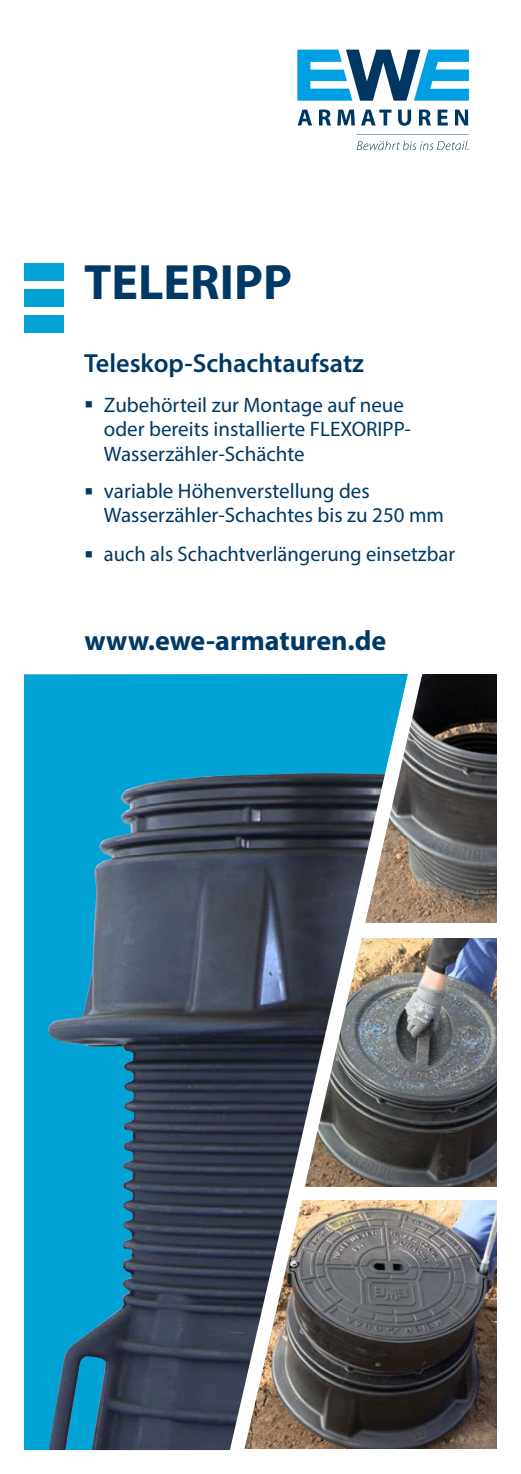
<style>
.page{position:relative;width:521px;height:1474px;background:#fff}
.page>*{position:absolute;margin:0;border:0;box-sizing:border-box;transform-origin:0 0}
.Überschrift{font:700 49.88px "Myriad Pro";color:#003965}
.webadresse{font:700 28px "Myriad Pro";color:#003965}
.Überschrift_2{font:600 26.25px "Myriad Pro";color:#003965}
.t1{font:21px "Myriad Pro";color:#003965}
</style>
<div class="page">
<img style="left:434px;top:938px;width:62px;height:248px">
<img style="left:434px;top:674px;width:62px;height:248px">
<img style="left:434px;top:1200px;width:62px;height:248px">
<svg style="left:297px;top:50px;width:172px;height:51px"></svg>
<svg style="left:357px;top:141px;width:112px;height:9px"></svg>
<svg style="left:298px;top:110px;width:14px;height:15px"></svg>
<svg style="left:319px;top:109px;width:12px;height:16px"></svg>
<svg style="left:337px;top:110px;width:18px;height:15px"></svg>
<svg style="left:361px;top:110px;width:30px;height:15px"></svg>
<svg style="left:398px;top:110px;width:13px;height:16px"></svg>
<svg style="left:419px;top:109px;width:12px;height:16px"></svg>
<svg style="left:438px;top:110px;width:10px;height:15px"></svg>
<svg style="left:455px;top:110px;width:13px;height:15px"></svg>
<hr style="left:356px;top:134px;width:113px;height:1px;background:#003762">
<div style="left:24px;top:264px;width:39px;height:17px;background:#00a3d4"></div>
<div style="left:24px;top:289px;width:39px;height:18px;background:#00a3d4"></div>
<div style="left:24px;top:315px;width:39px;height:17px;background:#00a3d4"></div>
<svg style="left:23px;top:673px;width:411px;height:778px"></svg>
<p class="Überschrift" style="left:84px;top:249px;width:209px">TELERIPP</p>
<p class="Überschrift_2" style="left:84px;top:346px;width:281px">Teleskop-Schachtaufsatz</p>
<p class="t1" style="left:104px;top:391px;width:302px">Zubehörteil zur Montage auf neue</p>
<p class="t1" style="left:104px;top:416px;width:309px">oder bereits installierte FLEXORIPP-</p>
<p class="t1" style="left:104px;top:440px;width:202px">Wasserzähler-Schächte</p>
<p class="t1" style="left:104px;top:478px;width:267px">variable Höhenverstellung des</p>
<p class="t1" style="left:104px;top:502px;width:342px">Wasserzähler-Schachtes bis zu 250 mm</p>
<p class="t1" style="left:104px;top:541px;width:353px">auch als Schachtverlängerung einsetzbar</p>
<p class="webadresse" style="left:84px;top:622px;width:303px">www.ewe-armaturen.de</p>
</div>
